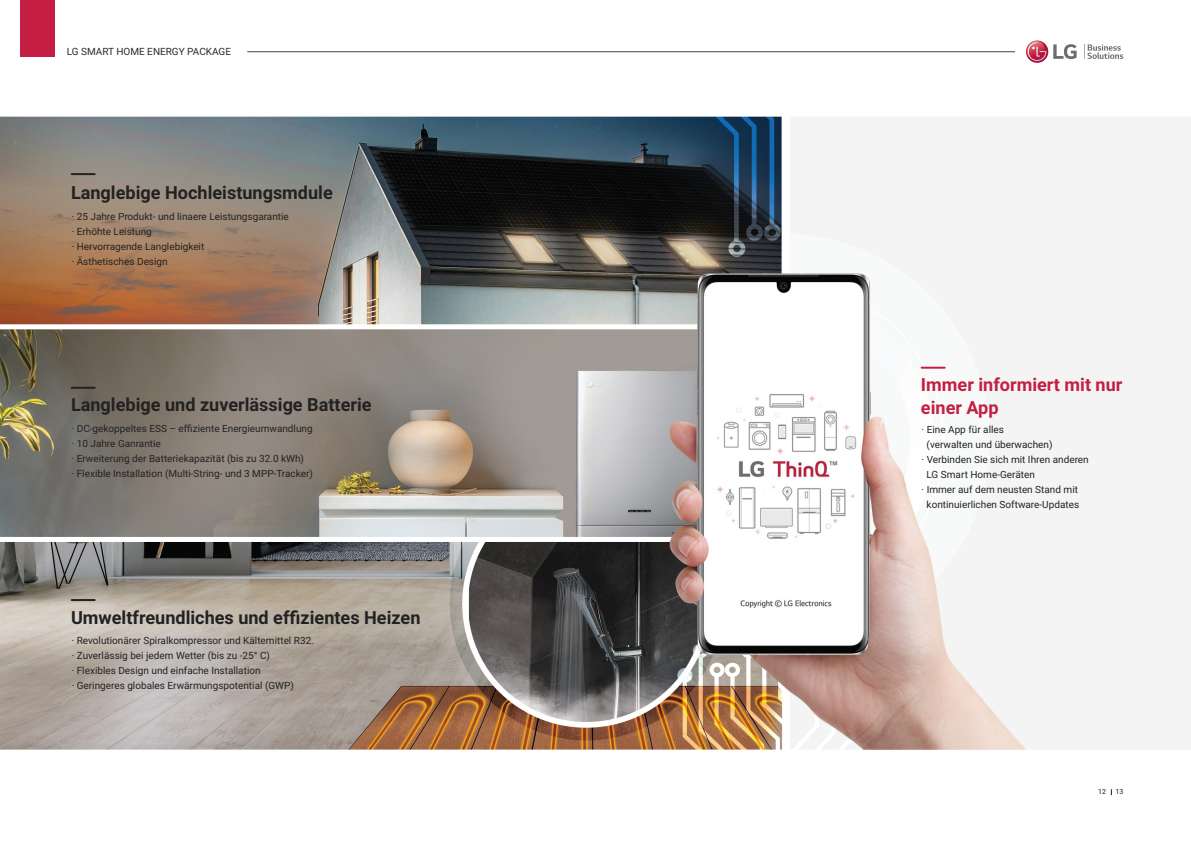
<style>
.page{position:relative;width:1191px;height:842px;background:#fff}
.page>*{position:absolute;margin:0;border:0;box-sizing:border-box;transform-origin:0 0}
.t1{font:700 18.1px "Roboto";color:#222}
.t2{font:700 18.1px/22.6px "Roboto";color:#c41f42}
.t3{font:10px/15px "Roboto";color:#222}
.t4{font:10px "Roboto";color:#2b2b2b}
.t5{font:9.9px/15px "Roboto";color:#222}
.t6{font:7px "Roboto";color:#231f20}
.s1{font-size:9.9px}
</style>
<div class="page">
<img style="left:0;top:0;width:1191px;height:796px">
<hr style="left:72px;top:173px;width:23px;height:2px;background:#222">
<hr style="left:72px;top:387px;width:23px;height:2px;background:#222">
<hr style="left:72px;top:599px;width:23px;height:2px;background:#222">
<hr style="left:921px;top:367px;width:23px;height:2px;background:#c41f42">
<svg style="left:1084px;top:44px;width:39px;height:15px"></svg>
<svg style="left:1053px;top:44px;width:23px;height:15px"></svg>
<svg style="left:1026px;top:41px;width:22px;height:22px"></svg>
<svg style="left:1025px;top:41px;width:21px;height:20px"></svg>
<hr style="left:247px;top:51px;width:768px;height:1px;background:#454545">
<div style="left:20px;top:0;width:34px;height:57px;background:#c41f42"></div>
<p class="t4" style="left:67px;top:44px;width:166px">LG SMART HOME ENERGY PACKAGE</p>
<h1 class="t1" style="left:71px;top:180px;width:263px">Langlebige Hochleistungsmdule</h1>
<p class="t5" style="left:72px;top:208px;width:219px">· 25 Jahre Produkt- und linaere Leistungsgarantie · Erhöhte Leistung<br>· Hervorragende Langlebigkeit<br>· Ästhetisches Design</p>
<h1 class="t1" style="left:71px;top:392px;width:302px">Langlebige und zuverlässige Batterie</h1>
<p class="t5" style="left:72px;top:421px;width:243px">· DC-gekoppeltes ESS – effiziente Energieumwandlung · 10 Jahre Ganrantie<br>· Erweiterung der Batteriekapazität (bis zu 32.0 kWh)<br>· Flexible Installation (Multi-String- und 3 MPP-Tracker)</p>
<h1 class="t1" style="left:71px;top:604px;width:351px">Umweltfreundliches und effizientes Heizen</h1>
<p class="t3" style="left:72px;top:633px;width:244px"><span class="s1">·</span> Revolutionärer Spiralkompressor und Kältemittel R32. <span class="s1">·</span> Zuverlässig bei jedem Wetter (bis zu -25° C)<br><span class="s1">·</span> Flexibles Design und einfache Installation<br><span class="s1">·</span> Geringeres globales Erwärmungspotential (GWP)</p>
<h1 class="t2" style="left:921px;top:373px;width:203px">Immer informiert mit nur einer App</h1>
<p class="t5" style="left:921px;top:422px;width:84px">· Eine App für alles</p>
<p class="t5" style="left:926px;top:437px;width:127px">(verwalten und überwachen)</p>
<p class="t5" style="left:921px;top:452px;width:169px">· Verbinden Sie sich mit Ihren anderen</p>
<p class="t5" style="left:926px;top:467px;width:110px">LG Smart Home-Geräten</p>
<p class="t5" style="left:921px;top:482px;width:158px">· Immer auf dem neusten Stand mit</p>
<p class="t5" style="left:926px;top:497px;width:154px">kontinuierlichen Software-Updates</p>
<p class="t6" style="left:1098px;top:787px;width:9px">12</p>
<p class="t6" style="left:1115px;top:787px;width:9px">13</p>
</div>
